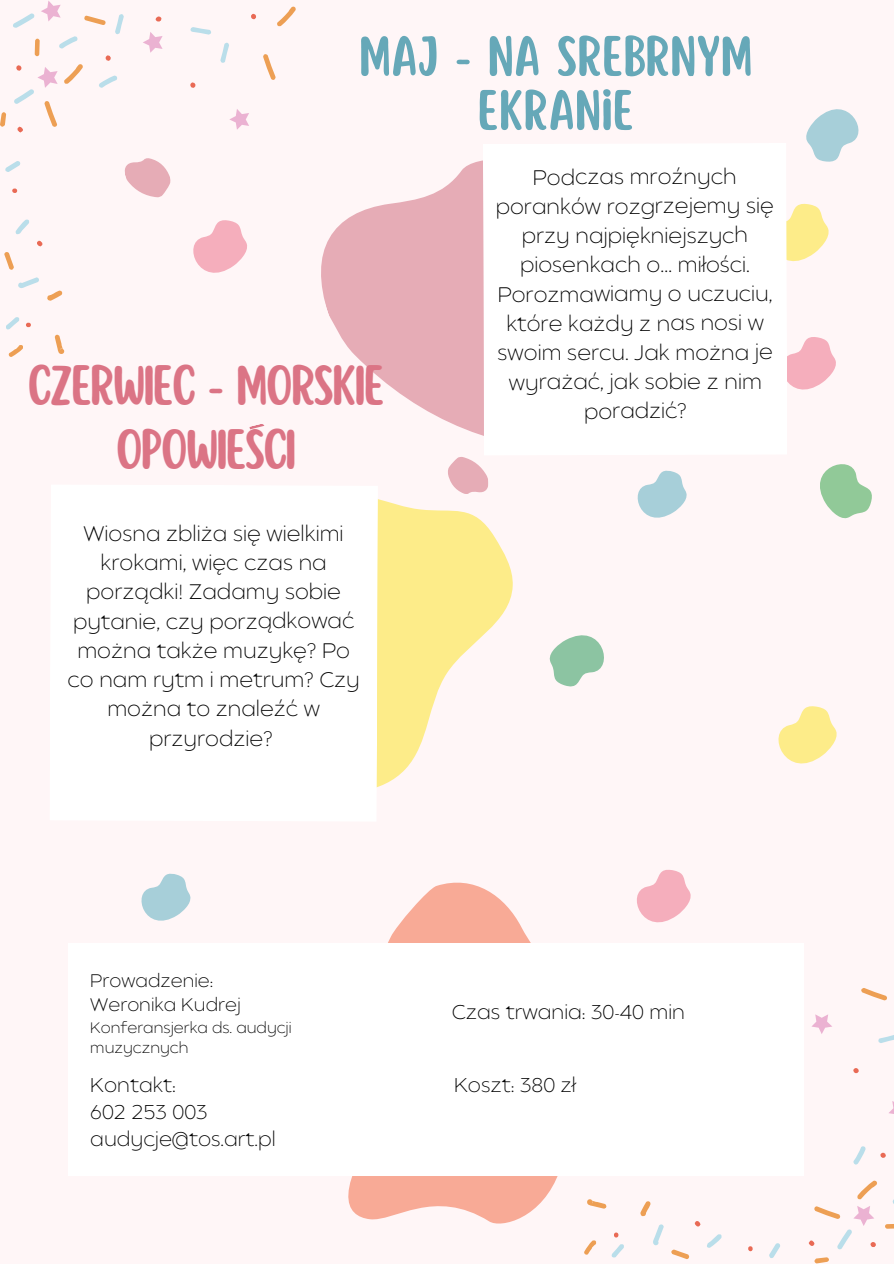
<style>
.page{position:relative;width:894px;height:1264px;background:#fff}
.page>*{position:absolute;margin:0;border:0;box-sizing:border-box;transform-origin:0 0}
.t1{font:50.1px/54px "Scripter";color:#66a8b8;text-align:center}
.t2{font:49.95px/64.7px "Scripter";letter-spacing:-.04em;color:#db7485;text-align:center}
.t3{font:200 21px/29.2px "Balgin";letter-spacing:-.005em;color:#000;text-align:center}
.t4{font:200 19.95px/27px "Balgin";color:#000}
.t5{font:200 18.15px "Balgin";color:#000}
.t6{font:200 15.15px/20.2px "Balgin";color:#000}
</style>
<div class="page">
<div style="left:0;top:0;width:893px;height:1263px;background:#fff6f7"></div>
<svg style="left:321px;top:160px;width:162px;height:263px;fill:#e6acb6"></svg>
<svg style="left:250px;top:423px;width:263px;height:364px"></svg>
<svg style="left:787px;top:203px;width:42px;height:59px"></svg>
<svg style="left:806px;top:109px;width:53px;height:53px"></svg>
<svg style="left:124px;top:158px;width:47px;height:40px"></svg>
<svg style="left:549px;top:635px;width:55px;height:52px"></svg>
<svg style="left:637px;top:470px;width:50px;height:48px"></svg>
<svg style="left:446px;top:455px;width:43px;height:40px"></svg>
<svg style="left:820px;top:464px;width:52px;height:55px"></svg>
<svg style="left:787px;top:337px;width:49px;height:53px"></svg>
<div style="left:483px;top:206px;width:304px;height:249px;background:#fff"></div>
<svg style="left:348px;top:882px;width:210px;height:342px;fill:#f8aa96"></svg>
<div style="left:250px;top:484px;width:128px;height:303px;background:#fff"></div>
<svg style="left:13px;top:13px;width:22px;height:15px"></svg>
<svg style="left:37px;top:241px;width:5px;height:5px"></svg>
<svg style="left:26px;top:322px;width:5px;height:6px"></svg>
<svg style="left:156px;top:17px;width:5px;height:4px"></svg>
<svg style="left:106px;top:55px;width:5px;height:6px"></svg>
<svg style="left:190px;top:82px;width:5px;height:6px"></svg>
<svg style="left:251px;top:14px;width:5px;height:5px"></svg>
<svg style="left:12px;top:188px;width:5px;height:5px"></svg>
<svg style="left:59px;top:36px;width:19px;height:13px"></svg>
<svg style="left:99px;top:75px;width:18px;height:13px"></svg>
<svg style="left:5px;top:161px;width:16px;height:11px"></svg>
<svg style="left:15px;top:219px;width:14px;height:15px"></svg>
<svg style="left:6px;top:317px;width:13px;height:13px"></svg>
<svg style="left:18px;top:277px;width:21px;height:11px"></svg>
<svg style="left:115px;top:14px;width:9px;height:20px"></svg>
<svg style="left:190px;top:27px;width:21px;height:8px"></svg>
<svg style="left:220px;top:42px;width:9px;height:21px"></svg>
<svg style="left:35px;top:39px;width:5px;height:17px"></svg>
<svg style="left:0;top:112px;width:6px;height:15px"></svg>
<svg style="left:64px;top:64px;width:19px;height:20px"></svg>
<svg style="left:277px;top:6px;width:19px;height:20px"></svg>
<svg style="left:4px;top:252px;width:10px;height:18px"></svg>
<svg style="left:55px;top:334px;width:9px;height:20px"></svg>
<svg style="left:8px;top:345px;width:15px;height:12px"></svg>
<svg style="left:47px;top:290px;width:16px;height:11px"></svg>
<svg style="left:263px;top:54px;width:13px;height:26px"></svg>
<svg style="left:14px;top:65px;width:44px;height:67px"></svg>
<svg style="left:41px;top:1px;width:20px;height:20px"></svg>
<svg style="left:143px;top:32px;width:19px;height:21px"></svg>
<svg style="left:229px;top:109px;width:20px;height:21px"></svg>
<svg style="left:84px;top:15px;width:22px;height:10px"></svg>
<svg style="left:193px;top:220px;width:54px;height:53px"></svg>
<svg style="left:694px;top:1221px;width:6px;height:5px"></svg>
<svg style="left:614px;top:1232px;width:5px;height:5px"></svg>
<svg style="left:880px;top:1152px;width:5px;height:5px"></svg>
<svg style="left:853px;top:1068px;width:5px;height:5px"></svg>
<svg style="left:748px;top:1246px;width:5px;height:5px"></svg>
<svg style="left:853px;top:1146px;width:12px;height:18px"></svg>
<svg style="left:769px;top:1243px;width:11px;height:15px"></svg>
<svg style="left:707px;top:1234px;width:14px;height:14px"></svg>
<svg style="left:611px;top:1244px;width:13px;height:13px"></svg>
<svg style="left:653px;top:1224px;width:11px;height:21px"></svg>
<svg style="left:878px;top:1035px;width:15px;height:8px"></svg>
<svg style="left:885px;top:1224px;width:8px;height:4px"></svg>
<svg style="left:814px;top:1257px;width:14px;height:6px"></svg>
<svg style="left:857px;top:1180px;width:20px;height:19px"></svg>
<svg style="left:671px;top:1249px;width:18px;height:10px"></svg>
<svg style="left:587px;top:1199px;width:19px;height:9px"></svg>
<svg style="left:584px;top:1240px;width:12px;height:14px"></svg>
<svg style="left:640px;top:1201px;width:10px;height:15px"></svg>
<svg style="left:861px;top:988px;width:26px;height:12px"></svg>
<svg style="left:808px;top:1206px;width:67px;height:43px"></svg>
<svg style="left:889px;top:1101px;width:4px;height:13px"></svg>
<svg style="left:811px;top:1014px;width:21px;height:20px"></svg>
<div style="left:68px;top:943px;width:736px;height:232px;background:#fff"></div>
<svg style="left:141px;top:873px;width:50px;height:48px"></svg>
<svg style="left:637px;top:869px;width:54px;height:54px"></svg>
<svg style="left:778px;top:706px;width:59px;height:58px"></svg>
<svg style="left:249px;top:423px;width:16px;height:6px"></svg>
<p class="t1" style="left:359px;top:31px;width:395px">MAJ - NA SREBRNYM<br>EKRANIE</p>
<h1 class="t2" style="left:28px;top:355px;width:359px">CZERWIEC - MORSKIE<br>OPOWIESCI</h1>
<p class="t3" style="left:68px;top:521px;width:294px">Wiosna zbliża się wielkimi krokami, więc czas na porządki! Zadamy sobie pytanie, czy porządkować można także muzykę? Po co nam rytm i metrum? Czy można to znaleźć w przyrodzie?</p>
<p class="t3" style="left:495px;top:164px;width:279px">Podczas mroźnych poranków rozgrzejemy się przy najpiękniejszych piosenkach o… miłości.<br>Porozmawiamy o uczuciu, które każdy z nas nosi w swoim sercu. Jak można je wyrażać, jak sobie z nim poradzić?</p>
<p class="t5" style="left:90px;top:973px;width:124px">Prowadzenie:</p>
<p class="t5" style="left:90px;top:997px;width:152px">Weronika Kudrej</p>
<h3 class="t6" style="left:90px;top:1018px;width:203px">Konferansjerka ds. audycji muzycznych</h3>
<p class="t4" style="left:452px;top:1000px;width:234px">Czas trwania: 30-40 min</p>
<h2 class="t4" style="left:90px;top:1073px;width:87px">Kontakt:</h2>
<p class="t4" style="left:454px;top:1073px;width:123px">Koszt: 380 zł</p>
<h2 class="t4" style="left:90px;top:1100px;width:187px">602 253 003 audycje@tos.art.pl</h2>
</div>
